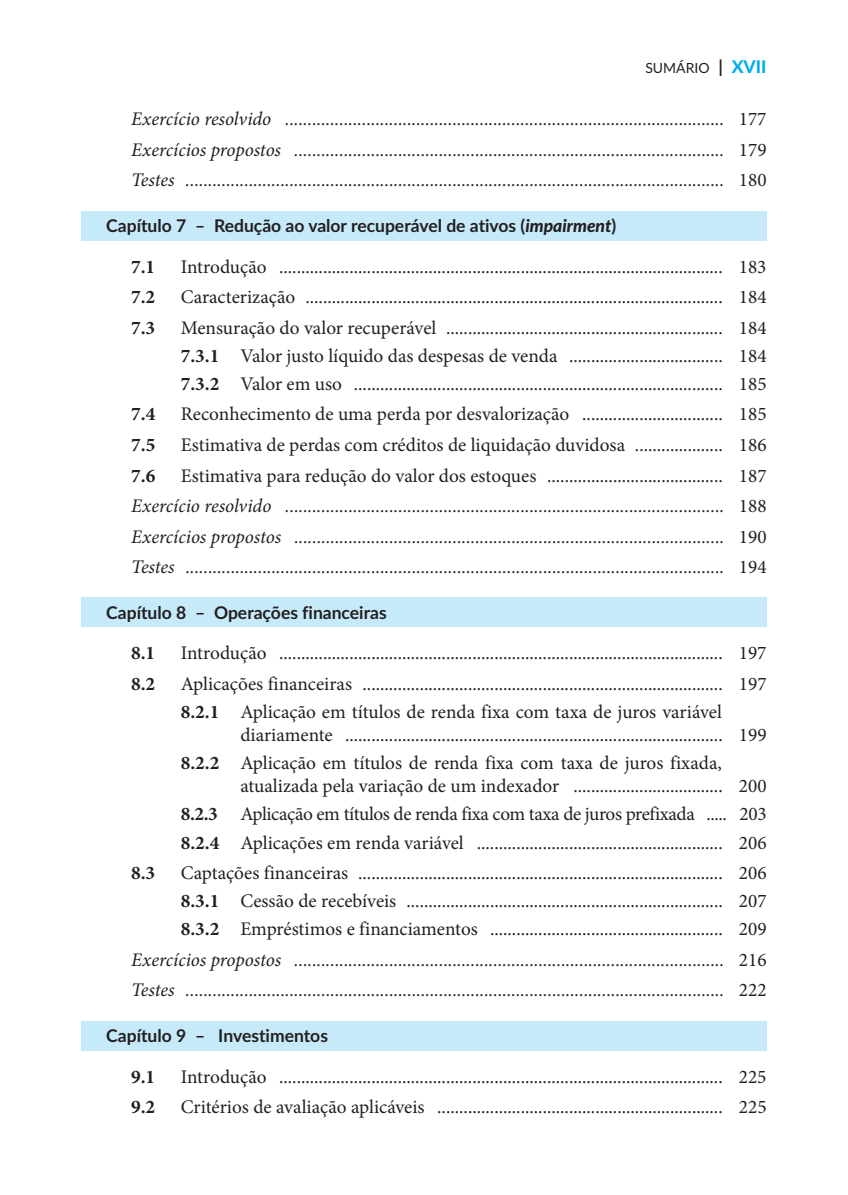
<style>
.page{position:relative;width:848px;height:1195px;background:#fff}
.page>*{position:absolute;margin:0;border:0;box-sizing:border-box;transform-origin:0 0}
.t1{font:19.25px/28px "Minion Pro";color:#231f20;text-align:justify}
.t2{font:italic 19.25px/30.6px "Minion Pro";letter-spacing:-.005em;color:#231f20;text-align:justify}
.t3{font:700 19.25px "Minion Pro";color:#231f20}
.t4{font:700 17.5px "Lato";color:#231f20}
.t5{font:14px "Lato";color:#231f20}
.s1{font-weight:700;font-size:17.5px}
.s2{font-weight:800;font-size:17.5px;color:#00aeef}
.s3{font-style:normal}
.s4{font-weight:800;font-style:italic}
.s5{font-weight:700}
</style>
<div class="page">
<div style="left:81px;top:211px;width:685px;height:29px;background:#c6eafa"></div>
<div style="left:81px;top:597px;width:685px;height:30px;background:#c6eafa"></div>
<div style="left:81px;top:1020px;width:685px;height:30px;background:#c6eafa"></div>
<p class="t5" style="left:645px;top:58px;width:123px">SUMÁRIO <span class="s1">|</span> <span class="s2">XVII</span></p>
<p class="t2" style="left:131px;top:104px;width:636px">Exercício resolvido ................................................................................................. <span class="s3">177<br></span>Exercícios propostos ............................................................................................... <span class="s3">179<br></span>Testes ....................................................................................................................... <span class="s3">180</span></p>
<p class="t4" style="left:106px;top:213px;width:511px">Capítulo 7 – Redução ao valor recuperável de ativos (<span class="s4">impairment</span>)</p>
<p class="t3" style="left:131px;top:253px;width:26px">7.1</p>
<p class="t1" style="left:181px;top:252px;width:587px">Introdução ..................................................................................................... 183</p>
<p class="t3" style="left:131px;top:283px;width:26px">7.2</p>
<p class="t1" style="left:181px;top:283px;width:587px">Caracterização ............................................................................................... 184</p>
<p class="t3" style="left:131px;top:314px;width:26px">7.3</p>
<p class="t1" style="left:181px;top:314px;width:587px">Mensuração do valor recuperável ............................................................... 184<br><span class="s5">7.3.1</span> Valor justo líquido das despesas de venda ................................... 184<br><span class="s5">7.3.2</span> Valor em uso .................................................................................... 185</p>
<p class="t3" style="left:131px;top:401px;width:26px">7.4</p>
<p class="t1" style="left:181px;top:400px;width:587px">Reconhecimento de uma perda por desvalorização ................................ 185</p>
<p class="t3" style="left:131px;top:431px;width:26px">7.5</p>
<p class="t1" style="left:181px;top:431px;width:587px">Estimativa de perdas com créditos de liquidação duvidosa .................... 186</p>
<p class="t3" style="left:131px;top:462px;width:26px">7.6</p>
<p class="t2" style="left:131px;top:460px;width:636px;text-indent:50px"><span class="s3">Estimativa para redução do valor dos estoques ........................................ 187<br></span>Exercício resolvido ................................................................................................. <span class="s3">188<br></span>Exercícios propostos ............................................................................................... <span class="s3">190<br></span>Testes ....................................................................................................................... <span class="s3">194</span></p>
<p class="t4" style="left:106px;top:600px;width:282px">Capítulo 8 – Operações financeiras</p>
<p class="t3" style="left:131px;top:640px;width:26px">8.1</p>
<p class="t1" style="left:181px;top:639px;width:587px">Introdução ..................................................................................................... 197</p>
<p class="t3" style="left:131px;top:670px;width:26px">8.2</p>
<p class="t1" style="left:181px;top:670px;width:587px">Aplicações financeiras .................................................................................. 197<br><span class="s5">8.2.1</span> Aplicação em títulos de renda fixa com taxa de juros variável</p>
<p class="t1" style="left:181px;top:721px;width:587px;text-indent:60px">diariamente ...................................................................................... 199<br><span class="s5">8.2.2</span> Aplicação em títulos de renda fixa com taxa de juros fixada,</p>
<p class="t1" style="left:181px;top:772px;width:587px;text-indent:60px">atualizada pela variação de um indexador .................................. 200<br><span class="s5">8.2.3</span> Aplicação em títulos de renda fixa com taxa de juros prefixada ..... 203<br><span class="s5">8.2.4</span> Aplicações em renda variável ........................................................ 206</p>
<p class="t3" style="left:131px;top:859px;width:26px">8.3</p>
<p class="t1" style="left:181px;top:859px;width:587px">Captações financeiras ................................................................................... 206<br><span class="s5">8.3.1</span> Cessão de recebíveis ........................................................................ 207<br><span class="s5">8.3.2</span> Empréstimos e financiamentos ..................................................... 209</p>
<p class="t2" style="left:131px;top:944px;width:636px">Exercícios propostos ............................................................................................... <span class="s3">216<br></span>Testes ....................................................................................................................... <span class="s3">222</span></p>
<p class="t4" style="left:106px;top:1022px;width:223px">Capítulo 9 – Investimentos</p>
<p class="t3" style="left:131px;top:1062px;width:26px">9.1</p>
<p class="t1" style="left:181px;top:1062px;width:587px">Introdução ..................................................................................................... 225</p>
<p class="t3" style="left:131px;top:1093px;width:26px">9.2</p>
<p class="t1" style="left:181px;top:1093px;width:587px">Critérios de avaliação aplicáveis ................................................................. 225</p>
</div>
